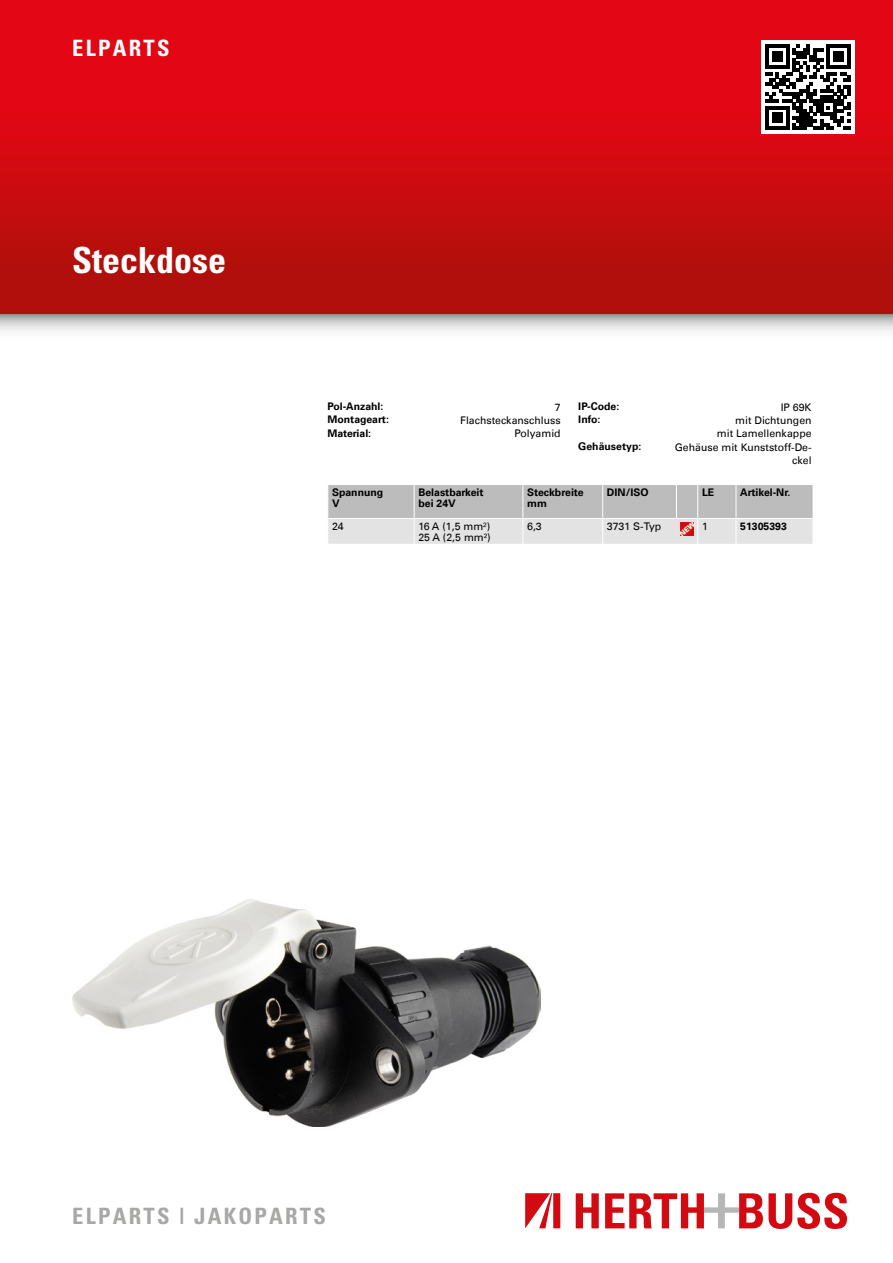
<style>
.page{position:relative;width:893px;height:1263px;background:#fff}
.page>*{position:absolute;margin:0;border:0;box-sizing:border-box;transform-origin:0 0}
.t1{font:700 condensed 36px "Univers";color:#fff}
.t2{font:700 condensed 22.5px "Univers";letter-spacing:.1em;color:#a8a8a7}
.t3{font:700 condensed 22.5px "Univers";letter-spacing:.1em;color:#fff}
.t4{font:10.5px/13.5px "Univers Com 55 Roman";color:#000;text-align:right}
.t5{font:700 10.5px/10.5px "Univers Com 65";color:#000}
</style>
<div class="page">
<img style="left:0;top:0;width:893px;height:331px">
<div style="left:761px;top:40px;width:94px;height:94px;background:#fff"></div>
<svg style="left:765px;top:45px;width:85px;height:85px"></svg>
<img style="left:72px;top:899px;width:468px;height:228px">
<svg style="left:576px;top:1193px;width:23px;height:35px"></svg>
<svg style="left:605px;top:1193px;width:242px;height:36px"></svg>
<svg style="left:525px;top:1193px;width:35px;height:35px"></svg>
<svg style="left:328px;top:485px;width:484px;height:59px;background:#cecdcd"></svg>
<h2 class="t3" style="left:72px;top:34px;width:99px">ELPARTS</h2>
<h1 class="t1" style="left:72px;top:238px;width:156px">Steckdose</h1>
<p class="t5" style="left:327px;top:401px;width:57px">Pol-Anzahl:</p>
<p class="t4" style="left:555px;top:400px;width:7px">7</p>
<p class="t5" style="left:327px;top:414px;width:63px">Montageart:</p>
<p class="t4" style="left:460px;top:413px;width:102px">Flachsteckanschluss</p>
<p class="t5" style="left:327px;top:428px;width:45px">Material:</p>
<p class="t4" style="left:514px;top:427px;width:48px">Polyamid</p>
<p class="t5" style="left:578px;top:401px;width:42px">IP-Code:</p>
<p class="t4" style="left:781px;top:400px;width:32px">IP 69K</p>
<p class="t5" style="left:578px;top:414px;width:24px">Info:</p>
<p class="t4" style="left:717px;top:413px;width:96px">mit Dichtungen mit Lamellenkappe</p>
<p class="t5" style="left:578px;top:441px;width:65px">Gehäusetyp:</p>
<p class="t4" style="left:675px;top:440px;width:138px">Gehäuse mit Kunststoff-De&shy;ckel</p>
<p class="t5" style="left:332px;top:487px;width:53px">Spannung<br>V</p>
<p class="t5" style="left:418px;top:487px;width:67px">Belastbarkeit bei 24V</p>
<p class="t5" style="left:527px;top:487px;width:58px">Steckbreite mm</p>
<p class="t5" style="left:607px;top:487px;width:43px">DIN/ISO</p>
<p class="t5" style="left:702px;top:487px;width:14px">LE</p>
<p class="t5" style="left:740px;top:487px;width:52px">Artikel-Nr.</p>
<p class="t4" style="left:332px;top:520px;width:13px">24</p>
<p class="t4" style="left:418px;top:521px;width:74px;line-height:10.5px;text-align:left">16 A (1,5 mm²)<br>25 A (2,5 mm²)</p>
<p class="t4" style="left:527px;top:520px;width:16px">6,3</p>
<p class="t4" style="left:607px;top:520px;width:56px">3731 S-Typ</p>
<p class="t4" style="left:702px;top:520px;width:7px">1</p>
<p class="t5" style="left:740px;top:521px;width:48px">51305393</p>
<h2 class="t2" style="left:72px;top:1202px;width:255px">ELPARTS | JAKOPARTS</h2>
</div>
